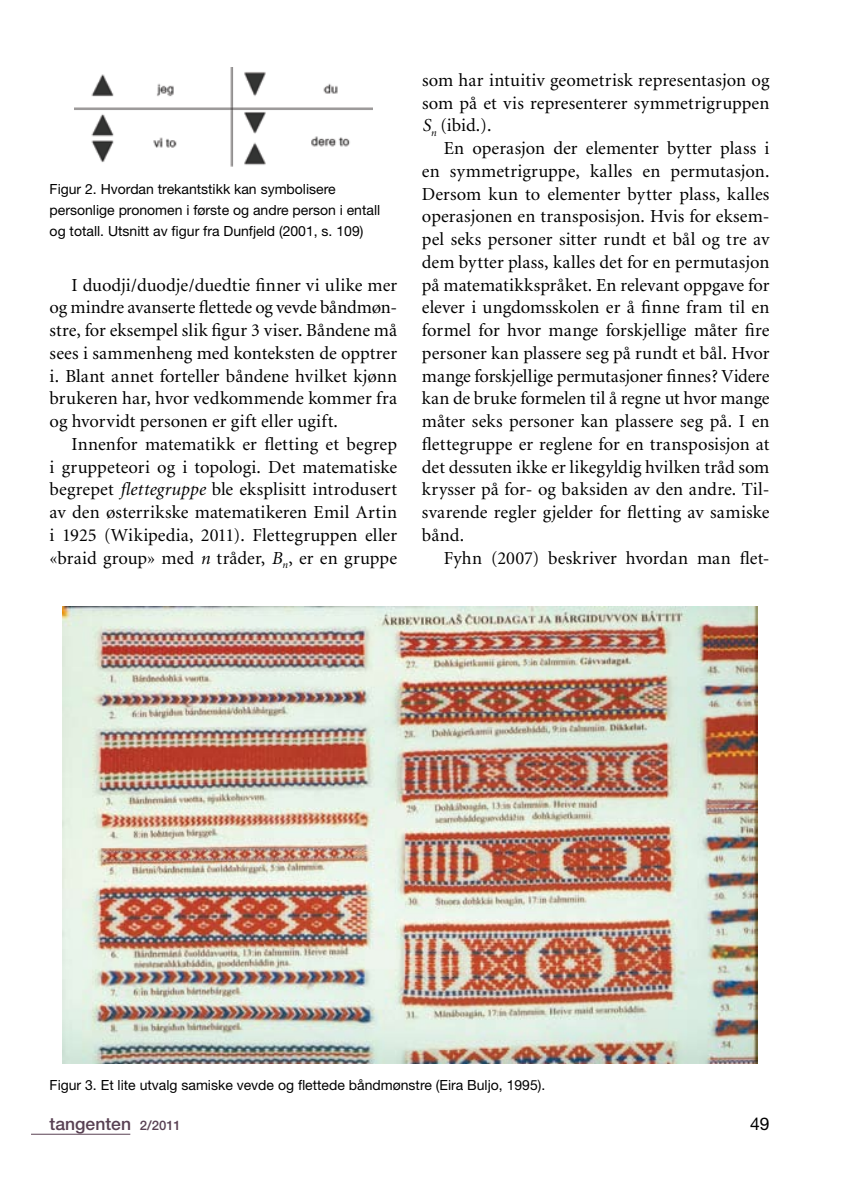
<style>
.page{position:relative;width:844px;height:1191px;background:#fff}
.page>*{position:absolute;margin:0;border:0;box-sizing:border-box;transform-origin:0 0}
.t1{font:18.38px/22.8px "Minion";letter-spacing:.005em;color:#000;text-align:justify}
.t2{font:500 17.5px "Helvetica Neue";color:#594153}
.t3{font:17.5px "Helvetica Neue";color:#000}
.t4{font:14px/21px "Helvetica Neue";color:#000}
.s1{font-style:italic}
.s2{font-size:13.12px}
</style>
<div class="page">
<hr style="left:31px;top:1133px;width:99px;height:1px;background:#594153">
<img style="left:62px;top:606px;width:694px;height:457px">
<img style="left:74px;top:68px;width:298px;height:99px">
<p class="t4" style="left:50px;top:178px;width:332px">Figur 2. Hvordan trekantstikk kan symbolisere personlige pronomen i første og andre person i entall og totall. Utsnitt av figur fra Dunfjeld (2001, s. 109)</p>
<p class="t1" style="left:50px;top:274px;width:349px;text-indent:22px">I duodji/duodje/duedtie finner vi ulike mer og mindre avanserte flettede og vevde båndmøn&shy;stre, for eksempel slik figur 3 viser. Båndene må sees i sammenheng med konteksten de opptrer i. Blant annet forteller båndene hvilket kjønn brukeren har, hvor vedkommende kommer fra og hvorvidt personen er gift eller ugift.</p>
<p class="t1" style="left:50px;top:433px;width:349px;text-indent:22px">Innenfor matematikk er fletting et begrep i gruppeteori og i topologi. Det matematiske begrepet <span class="s1">flettegruppe</span> ble eksplisitt introdusert av den østerrikske matematikeren Emil Artin i 1925 (Wikipedia, 2011). Flettegruppen eller «braid group» med <span class="s1">n</span> tråder, <span class="s1">B</span><sub>n</sub>, er en gruppe</p>
<p class="t1" style="left:422px;top:69px;width:349px">som har intuitiv geometrisk representasjon og som på et vis representerer symmetrigruppen <span class="s1">S</span><sub>n</sub> (ibid.).</p>
<p class="t1" style="left:422px;top:137px;width:349px;text-indent:22px">En operasjon der elementer bytter plass i en symmetrigruppe, kalles en permutasjon.<br>Dersom kun to elementer bytter plass, kalles operasjonen en transposisjon. Hvis for eksem&shy;pel seks personer sitter rundt et bål og tre av dem bytter plass, kalles det for en permutasjon på matematikkspråket. En relevant oppgave for elever i ungdomsskolen er å finne fram til en formel for hvor mange forskjellige måter fire personer kan plassere seg på rundt et bål. Hvor mange forskjellige permutasjoner finnes? Videre kan de bruke formelen til å regne ut hvor mange måter seks personer kan plassere seg på. I en flettegruppe er reglene for en transposisjon at det dessuten ikke er likegyldig hvilken tråd som krysser på for- og baksiden av den andre. Til&shy;svarende regler gjelder for fletting av samiske bånd.</p>
<p class="t1" style="left:443px;top:547px;width:327px">Fyhn (2007) beskriver hvordan man flet-</p>
<p class="t4" style="left:50px;top:1074px;width:497px">Figur 3. Et lite utvalg samiske vevde og flettede båndmønstre (Eira Buljo, 1995).</p>
<p class="t2" style="left:50px;top:1113px;width:133px">tangenten <span class="s2">2/2011</span></p>
<p class="t3" style="left:749px;top:1113px;width:21px">49</p>
</div>
